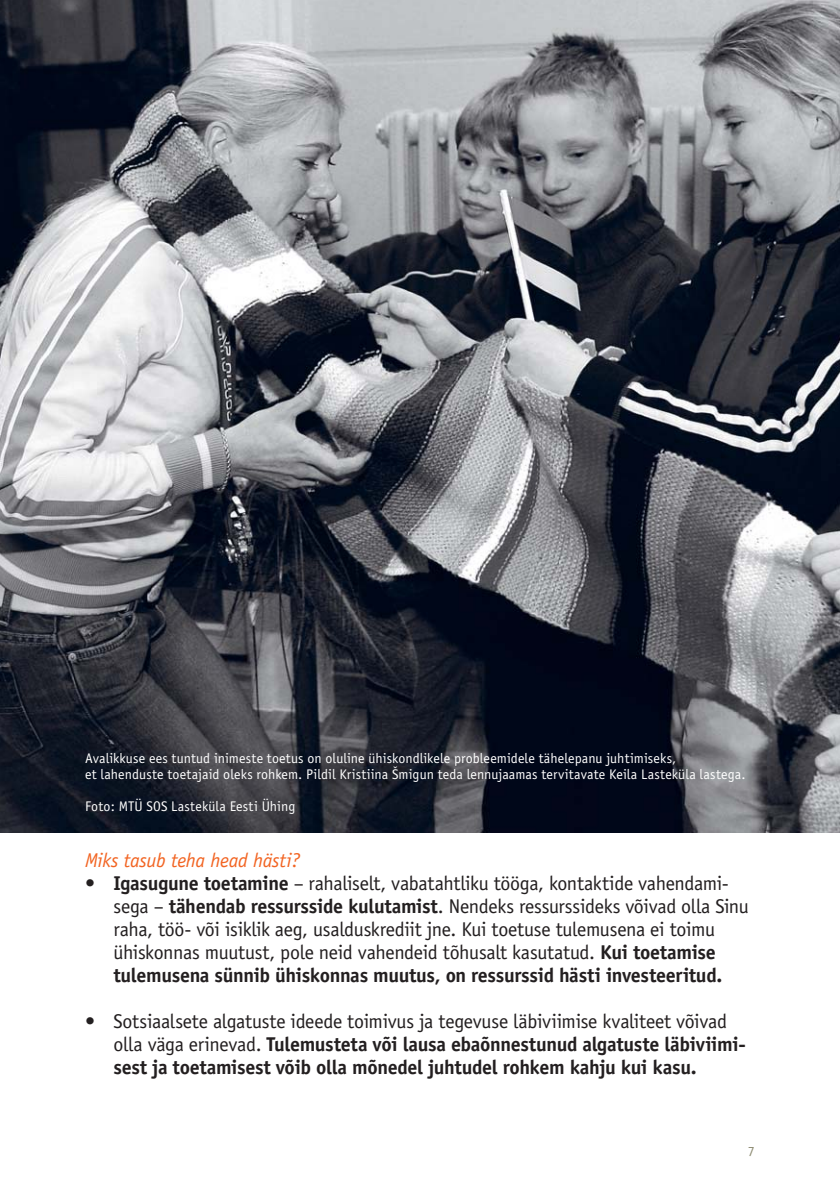
<style>
.page{position:relative;width:840px;height:1191px;background:#fff}
.page>*{position:absolute;margin:0;border:0;box-sizing:border-box;transform-origin:0 0}
.t1{font:20px/23px "Officina Sans";letter-spacing:-.02em;color:#231f20}
.t2{font:700 20px/23px "Officina Sans";letter-spacing:-.02em;color:#231f20}
.t3{font:italic 20px "Officina Sans";letter-spacing:-.015em;color:#f26422}
.t4{font:14px/16px "Officina Sans";letter-spacing:.005em;color:#fff}
.t5{font:14px "Officina Sans";color:#8f8d74}
.s1{font-weight:700}
.s2{font-weight:400}
</style>
<div class="page">
<img style="left:0;top:0;width:839px;height:832px">
<p class="t4" style="left:85px;top:752px;width:661px">Avalikkuse ees tuntud inimeste toetus on oluline ühiskondlikele probleemidele tähelepanu juhtimiseks,<br>et lahenduste toetajaid oleks rohkem. Pildil Kristiina Šmigun teda lennujaamas tervitavate Keila Lasteküla lastega.</p>
<p class="t4" style="left:85px;top:800px;width:211px">Foto: MTÜ SOS Lasteküla Eesti Ühing</p>
<p class="t3" style="left:85px;top:853px;width:217px">Miks tasub teha head hästi?</p>
<p class="t1" style="left:113px;top:873px;width:636px;text-indent:-28px"><span class="s1">• Igasugune toetamine</span> – rahaliselt, vabatahtliku tööga, kontaktide vahendami&shy;sega – <span class="s1">tähendab ressursside kulutamist</span>. Nendeks ressurssideks võivad olla Sinu raha, töö- või isiklik aeg, usalduskrediit jne. Kui toetuse tulemusena ei toimu ühiskonnas muutust, pole neid vahendeid tõhusalt kasutatud. <span class="s1">Kui toetamise tule musena sünnib ühiskonnas muutus, on ressurssid hästi investeeritud.</span></p>
<p class="t2" style="left:113px;top:1011px;width:633px;text-indent:-28px"><span class="s2">• Sotsiaalsete algatuste ideede toimivus ja tegevuse läbiviimise kvaliteet võivad olla väga erinevad.</span> Tulemusteta või lausa ebaõnnestunud algatuste läbiviimi&shy;sest ja toetamisest võib olla mõnedel juhtudel rohkem kahju kui kasu.</p>
<p class="t5" style="left:747px;top:1146px;width:8px">7</p>
</div>
